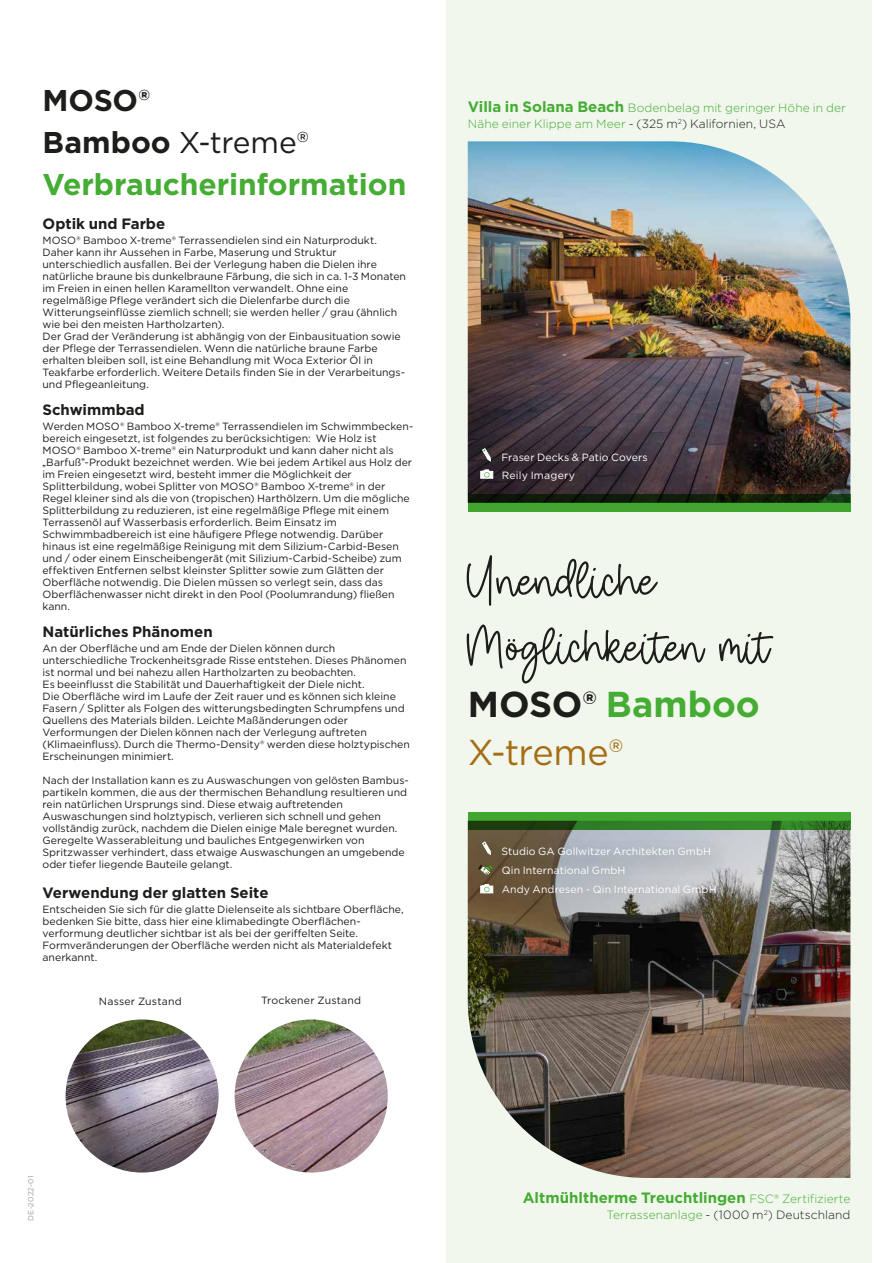
<style>
.page{position:relative;width:893px;height:1263px;background:#fff}
.page>*{position:absolute;margin:0;border:0;box-sizing:border-box;transform-origin:0 0}
.t1{font:72px/66px "Goldie Dreambox";color:#1d1d1b}
.t2{font:36px/48px "Gotham";letter-spacing:-.015em;color:#a66e14}
.t3{font:700 30px/42px "Gotham";color:#45ac34}
.t4{font:700 15px "Gotham";color:#1d1d1b}
.t5{font:700 15px "Gotham";color:#45ac34}
.t6{font:300 12px/16.5px "Gotham";letter-spacing:.005em;color:#45ac34}
.t7{font:300 12px "Gotham";letter-spacing:.005em;color:#1d1d1b}
.t8{font:10.5px/12px "Gotham";color:#1d1d1b}
.t9{font:10.5px/18px "Gotham";letter-spacing:.01em;color:#fff}
.t10{font:10.5px "Gotham";letter-spacing:.02em;color:#1d1d1b}
.t11{font:7.5px "Gotham";letter-spacing:.025em;color:#9d9d9c}
.s1{color:#1d1d1b}
.s2{font-weight:400;color:#1d1d1b}
.s3{font-family:"Arial"}
.s4{font-weight:700;font-size:15px}
.s5{font-weight:700;color:#1d1d1b}
.s6{font-weight:700;color:#45ac34}
.s7{font-weight:300;font-size:12px}
.s8{color:#45ac34}
</style>
<div class="page">
<div style="left:446px;top:0;width:426px;height:1263px;background:#f1f7ed"></div>
<img style="left:468px;top:141px;width:382px;height:353px">
<svg style="left:468px;top:494px;width:382px;height:17px;background:#2c6c1f"></svg>
<div style="left:472px;top:438px;width:197px;height:47px;background:#1d1d1b;opacity:.4"></div>
<div style="left:491px;top:443px;width:178px;height:42px;background:#1d1d1b;opacity:.4"></div>
<div style="left:472px;top:438px;width:42px;height:45px;background:#1d1d1b;opacity:.4"></div>
<svg style="left:482px;top:448px;width:9px;height:10px"></svg>
<div style="left:491px;top:461px;width:105px;height:43px;background:#1d1d1b;opacity:.4"></div>
<div style="left:468px;top:458px;width:49px;height:45px;background:#1d1d1b;opacity:.4"></div>
<svg style="left:480px;top:469px;width:13px;height:10px"></svg>
<img style="left:468px;top:829px;width:382px;height:349px">
<svg style="left:468px;top:812px;width:382px;height:17px;background:#368928"></svg>
<div style="left:472px;top:832px;width:261px;height:47px;background:#1d1d1b;opacity:.4"></div>
<div style="left:492px;top:836px;width:241px;height:43px;background:#1d1d1b;opacity:.4"></div>
<div style="left:472px;top:831px;width:42px;height:46px;background:#68573c"></div>
<svg style="left:482px;top:841px;width:9px;height:14px"></svg>
<div style="left:492px;top:874px;width:247px;height:43px;background:#1d1d1b;opacity:.4"></div>
<div style="left:468px;top:873px;width:49px;height:45px;background:#1d1d1b;opacity:.4"></div>
<svg style="left:480px;top:884px;width:12px;height:9px"></svg>
<div style="left:492px;top:855px;width:156px;height:43px;background:#1d1d1b;opacity:.4"></div>
<svg style="left:478px;top:865px;width:15px;height:10px"></svg>
<img style="left:235px;top:1019px;width:153px;height:153px;border-radius:77px">
<img style="left:66px;top:1019px;width:153px;height:153px;border-radius:77px">
<h3 class="t3" style="left:43px;top:79px;width:365px"><span class="s1">MOSO®<br>Bamboo</span> <span class="s2">X-treme®<br></span>Verbraucherinformation</h3>
<h3 class="t4" style="left:43px;top:214px;width:124px">Optik und Farbe</h3>
<p class="t8" style="left:43px;top:234px;width:365px">MOSO® Bamboo X-treme® Terrassendielen sind ein Naturprodukt.<br>Daher kann ihr Aussehen in Farbe, Maserung und Struktur unterschiedlich ausfallen. Bei der Verlegung haben die Dielen ihre natürliche braune bis dunkelbraune Färbung, die sich in ca. 1-3 Monaten im Freien in einen hellen Karamellton verwandelt. Ohne eine regelmäßige Pflege verändert sich die Dielenfarbe durch die Witterungseinflüsse ziemlich schnell; sie werden heller / grau (ähnlich wie bei den meisten Hartholzarten).<br>Der Grad der Veränderung ist abhängig von der Einbausituation sowie der Pflege der Terrassendielen. Wenn die natürliche braune Farbe erhalten bleiben soll, ist eine Behandlung mit Woca Exterior Öl in Teakfarbe erforderlich. Weitere Details finden Sie in der Verarbeitungs&shy;und Pflegeanleitung.</p>
<h3 class="t4" style="left:43px;top:400px;width:104px">Schwimmbad</h3>
<p class="t8" style="left:43px;top:420px;width:372px">Werden MOSO® Bamboo X-treme® Terrassendielen im Schwimmbecken&shy;bereich eingesetzt, ist folgendes zu berücksichtigen: Wie Holz ist MOSO® Bamboo X-treme® ein Naturprodukt und kann daher nicht als <span class="s3">„</span>Barfuß<span class="s3">”</span>-Produkt bezeichnet werden. Wie bei jedem Artikel aus Holz der im Freien eingesetzt wird, besteht immer die Möglichkeit der Splitterbildung, wobei Splitter von MOSO® Bamboo X-treme® in der Regel kleiner sind als die von (tropischen) Harthölzern. Um die mögliche Splitterbildung zu reduzieren, ist eine regelmäßige Pflege mit einem Terrassenöl auf Wasserbasis erforderlich. Beim Einsatz im Schwimmbadbereich ist eine häufigere Pflege notwendig. Darüber hinaus ist eine regelmäßige Reinigung mit dem Silizium-Carbid-Besen und / oder einem Einscheibengerät (mit Silizium-Carbid-Scheibe) zum effektiven Entfernen selbst kleinster Splitter sowie zum Glätten der Oberfläche notwendig. Die Dielen müssen so verlegt sein, dass das Oberflächenwasser nicht direkt in den Pool (Poolumrandung) fließen kann.</p>
<h3 class="t4" style="left:43px;top:622px;width:172px">Natürliches Phänomen</h3>
<p class="t8" style="left:43px;top:642px;width:369px">An der Oberfläche und am Ende der Dielen können durch unterschiedliche Trockenheitsgrade Risse entstehen. Dieses Phänomen ist normal und bei nahezu allen Hartholzarten zu beobachten.<br>Es beeinflusst die Stabilität und Dauerhaftigkeit der Diele nicht.<br>Die Oberfläche wird im Laufe der Zeit rauer und es können sich kleine Fasern / Splitter als Folgen des witterungsbedingten Schrumpfens und Quellens des Materials bilden. Leichte Maßänderungen oder Verformungen der Dielen können nach der Verlegung auftreten (Klimaeinfluss). Durch die Thermo-Density® werden diese holztypischen Erscheinungen minimiert.</p>
<p class="t8" style="left:43px;top:774px;width:368px">Nach der Installation kann es zu Auswaschungen von gelösten Bambus&shy;partikeln kommen, die aus der thermischen Behandlung resultieren und rein natürlichen Ursprungs sind. Diese etwaig auftretenden Auswaschungen sind holztypisch, verlieren sich schnell und gehen vollständig zurück, nachdem die Dielen einige Male beregnet wurden.<br>Geregelte Wasserableitung und bauliches Entgegenwirken von Spritzwasser verhindert, dass etwaige Auswaschungen an umgebende oder tiefer liegende Bauteile gelangt.</p>
<h3 class="t4" style="left:43px;top:883px;width:228px">Verwendung der glatten Seite</h3>
<p class="t8" style="left:43px;top:903px;width:363px">Entscheiden Sie sich für die glatte Dielenseite als sichtbare Oberfläche, bedenken Sie bitte, dass hier eine klimabedingte Oberflächen&shy;verformung deutlicher sichtbar ist als bei der geriffelten Seite.<br>Formveränderungen der Oberfläche werden nicht als Materialdefekt anerkannt.</p>
<p class="t10" style="left:99px;top:994px;width:85px">Nasser Zustand</p>
<p class="t10" style="left:261px;top:993px;width:102px">Trockener Zustand</p>
<p class="t6" style="left:468px;top:99px;width:380px"><span class="s4">Villa in Solana Beach</span> Bodenbelag mit geringer Höhe in der<br>Nähe einer Klippe am Meer <span class="s1">- (325 m</span><sup>2</sup><span class="s1">) Kalifornien, USA</span></p>
<p class="t9" style="left:501px;top:448px;width:148px">Fraser Decks &amp; Patio Covers<br>Reily Imagery</p>
<h1 class="t1" style="left:468px;top:547px;width:304px">Unendliche<br>Möglichkeiten mit</h1>
<h2 class="t2" style="left:468px;top:679px;width:293px"><span class="s5">MOSO®</span> <span class="s6">Bamboo<br></span>X-treme®</h2>
<p class="t9" style="left:501px;top:842px;width:211px">Studio GA Gollwitzer Architekten GmbH</p>
<p class="t9" style="left:502px;top:880px;width:216px">Andy Andresen - Qin International GmbH</p>
<p class="t9" style="left:502px;top:861px;width:125px">Qin International GmbH</p>
<p class="t11" style="left:26px;top:1221px;width:47px;rotate:-90deg">DE-2022-01</p>
<h3 class="t5" style="left:523px;top:1187px;width:329px">Altmühltherme Treuchtlingen <span class="s7">FSC® Zertifizierte</span></h3>
<p class="t7" style="left:606px;top:1207px;width:246px"><span class="s8">Terrassenanlage</span> - (1000 m<sup>2</sup>) Deutschland</p>
</div>
